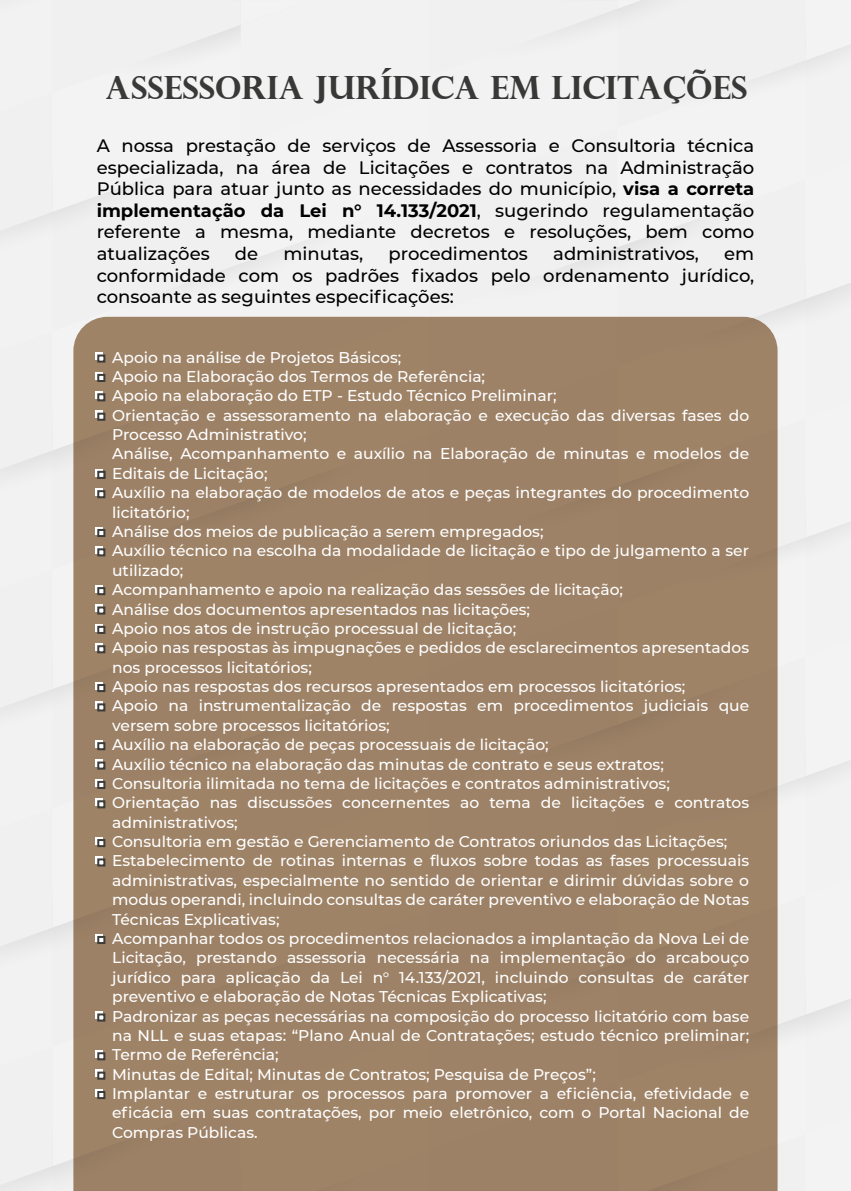
<style>
.page{position:relative;width:851px;height:1191px;background:#fff}
.page>*{position:absolute;margin:0;border:0;box-sizing:border-box;transform-origin:0 0}
.t1{font:700 32px "Perpetua Titling";color:#3c3c3b}
.t2{font:500 18px/21.6px "Montserrat";color:#000;text-align:justify}
.t3{font:500 15.4px/19.4px "Montserrat";color:#fff}
.s1{font-weight:700}
</style>
<div class="page">
<div style="left:0;top:0;width:850px;height:1191px;background:#f2f2f2"></div>
<div style="left:73px;top:317px;width:704px;height:874px;background:#9e8267"></div>
<div style="left:95px;top:352px;width:7px;height:8px;background:#fff"></div>
<svg style="left:97px;top:354px;width:8px;height:8px"></svg>
<svg style="left:95px;top:372px;width:7px;height:7px"></svg>
<svg style="left:97px;top:374px;width:8px;height:8px"></svg>
<div style="left:95px;top:391px;width:7px;height:8px;background:#fff"></div>
<svg style="left:97px;top:393px;width:8px;height:8px"></svg>
<svg style="left:95px;top:411px;width:7px;height:7px"></svg>
<svg style="left:97px;top:413px;width:8px;height:8px"></svg>
<div style="left:95px;top:488px;width:7px;height:7px;background:#fff"></div>
<svg style="left:97px;top:490px;width:8px;height:8px"></svg>
<div style="left:95px;top:527px;width:7px;height:7px;background:#fff"></div>
<svg style="left:97px;top:529px;width:8px;height:8px"></svg>
<div style="left:95px;top:546px;width:7px;height:8px;background:#fff"></div>
<svg style="left:97px;top:548px;width:8px;height:8px"></svg>
<div style="left:95px;top:585px;width:7px;height:7px;background:#fff"></div>
<svg style="left:97px;top:587px;width:8px;height:8px"></svg>
<div style="left:95px;top:604px;width:7px;height:8px;background:#fff"></div>
<svg style="left:97px;top:606px;width:8px;height:8px"></svg>
<svg style="left:95px;top:624px;width:7px;height:7px"></svg>
<svg style="left:97px;top:626px;width:8px;height:8px"></svg>
<div style="left:95px;top:643px;width:7px;height:7px;background:#fff"></div>
<svg style="left:97px;top:645px;width:8px;height:8px"></svg>
<div style="left:95px;top:682px;width:7px;height:7px;background:#fff"></div>
<svg style="left:97px;top:684px;width:8px;height:8px"></svg>
<div style="left:95px;top:701px;width:7px;height:8px;background:#fff"></div>
<svg style="left:97px;top:703px;width:8px;height:8px"></svg>
<div style="left:95px;top:740px;width:7px;height:7px;background:#fff"></div>
<svg style="left:97px;top:742px;width:8px;height:8px"></svg>
<div style="left:95px;top:759px;width:7px;height:8px;background:#fff"></div>
<svg style="left:97px;top:761px;width:8px;height:8px"></svg>
<svg style="left:95px;top:779px;width:7px;height:7px"></svg>
<svg style="left:97px;top:781px;width:8px;height:8px"></svg>
<div style="left:95px;top:798px;width:7px;height:7px;background:#fff"></div>
<svg style="left:97px;top:800px;width:8px;height:8px"></svg>
<div style="left:95px;top:837px;width:7px;height:7px;background:#fff"></div>
<svg style="left:97px;top:839px;width:8px;height:8px"></svg>
<div style="left:95px;top:856px;width:7px;height:7px;background:#fff"></div>
<svg style="left:97px;top:858px;width:8px;height:8px"></svg>
<div style="left:95px;top:934px;width:7px;height:7px;background:#fff"></div>
<svg style="left:97px;top:936px;width:8px;height:8px"></svg>
<div style="left:95px;top:1011px;width:7px;height:7px;background:#fff"></div>
<svg style="left:97px;top:1013px;width:8px;height:8px"></svg>
<div style="left:95px;top:1050px;width:7px;height:7px;background:#fff"></div>
<svg style="left:97px;top:1052px;width:8px;height:8px"></svg>
<div style="left:95px;top:1069px;width:7px;height:8px;background:#fff"></div>
<svg style="left:97px;top:1071px;width:8px;height:8px"></svg>
<div style="left:95px;top:1089px;width:7px;height:7px;background:#fff"></div>
<svg style="left:97px;top:1091px;width:8px;height:8px"></svg>
<svg style="left:95px;top:469px;width:7px;height:7px"></svg>
<svg style="left:97px;top:471px;width:8px;height:8px"></svg>
<h1 class="t1" style="left:106px;top:68px;width:643px">ASSESSORIA JURÍDICA EM LICITAÇÕES</h1>
<p class="t2" style="left:97px;top:134px;width:659px">A nossa prestação de serviços de Assessoria e Consultoria técnica especializada, na área de Licitações e contratos na Administração Pública para atuar junto as necessidades do município, <span class="s1">visa a correta implementação da Lei n° 14.133/2021</span>, sugerindo regulamentação referente a mesma, mediante decretos e resoluções, bem como atualizações</p>
<p class="t2" style="left:235px;top:242px;width:25px">de</p>
<p class="t2" style="left:283px;top:242px;width:81px">minutas,</p>
<p class="t2" style="left:388px;top:242px;width:141px">procedimentos</p>
<p class="t2" style="left:553px;top:242px;width:147px">administrativos,</p>
<p class="t2" style="left:97px;top:242px;width:659px;text-indent:627px">em conformidade com os padrões fixados pelo ordenamento jurídico, consoante as seguintes especificações:</p>
<p class="t3" style="left:112px;top:347px;width:638px">Apoio na análise de Projetos Básicos;<br>Apoio na Elaboração dos Termos de Referência;<br>Apoio na elaboração do ETP - Estudo Técnico Preliminar;<br>Orientação e assessoramento na elaboração e execução das diversas fases do Processo Administrativo;<br>Análise, Acompanhamento e auxílio na Elaboração de minutas e modelos de Editais de Licitação;<br>Auxílio na elaboração de modelos de atos e peças integrantes do procedimento licitatório;<br>Análise dos meios de publicação a serem empregados;<br>Auxílio técnico na escolha da modalidade de licitação e tipo de julgamento a ser utilizado;<br>Acompanhamento e apoio na realização das sessões de licitação;<br>Análise dos documentos apresentados nas licitações;<br>Apoio nos atos de instrução processual de licitação;<br>Apoio nas respostas às impugnações e pedidos de esclarecimentos apresentados nos processos licitatórios;<br>Apoio nas respostas dos recursos apresentados em processos licitatórios;<br>Apoio na instrumentalização de respostas em procedimentos judiciais que versem sobre processos licitatórios;<br>Auxílio na elaboração de peças processuais de licitação;<br>Auxílio técnico na elaboração das minutas de contrato e seus extratos; Consultoria ilimitada no tema de licitações e contratos administrativos; Orientação nas discussões concernentes ao tema de licitações e contratos administrativos;<br>Consultoria em gestão e Gerenciamento de Contratos oriundos das Licitações; Estabelecimento de rotinas internas e fluxos sobre todas as fases processuais administrativas, especialmente no sentido de orientar e dirimir dúvidas sobre o modus operandi, incluindo consultas de caráter preventivo e elaboração de Notas Técnicas Explicativas;<br>Acompanhar todos os procedimentos relacionados a implantação da Nova Lei de Licitação, prestando assessoria necessária na implementação do arcabouço jurídico para aplicação da Lei n° 14.133/2021, incluindo consultas de caráter preventivo e elaboração de Notas Técnicas Explicativas;<br>Padronizar as peças necessárias na composição do processo licitatório com base na NLL e suas etapas: “Plano Anual de Contratações; estudo técnico preliminar; Termo de Referência;<br>Minutas de Edital; Minutas de Contratos; Pesquisa de Preços”;<br>Implantar e estruturar os processos para promover a eficiência, efetividade e eficácia em suas contratações, por meio eletrônico, com o Portal Nacional de Compras Públicas.</p>
</div>
